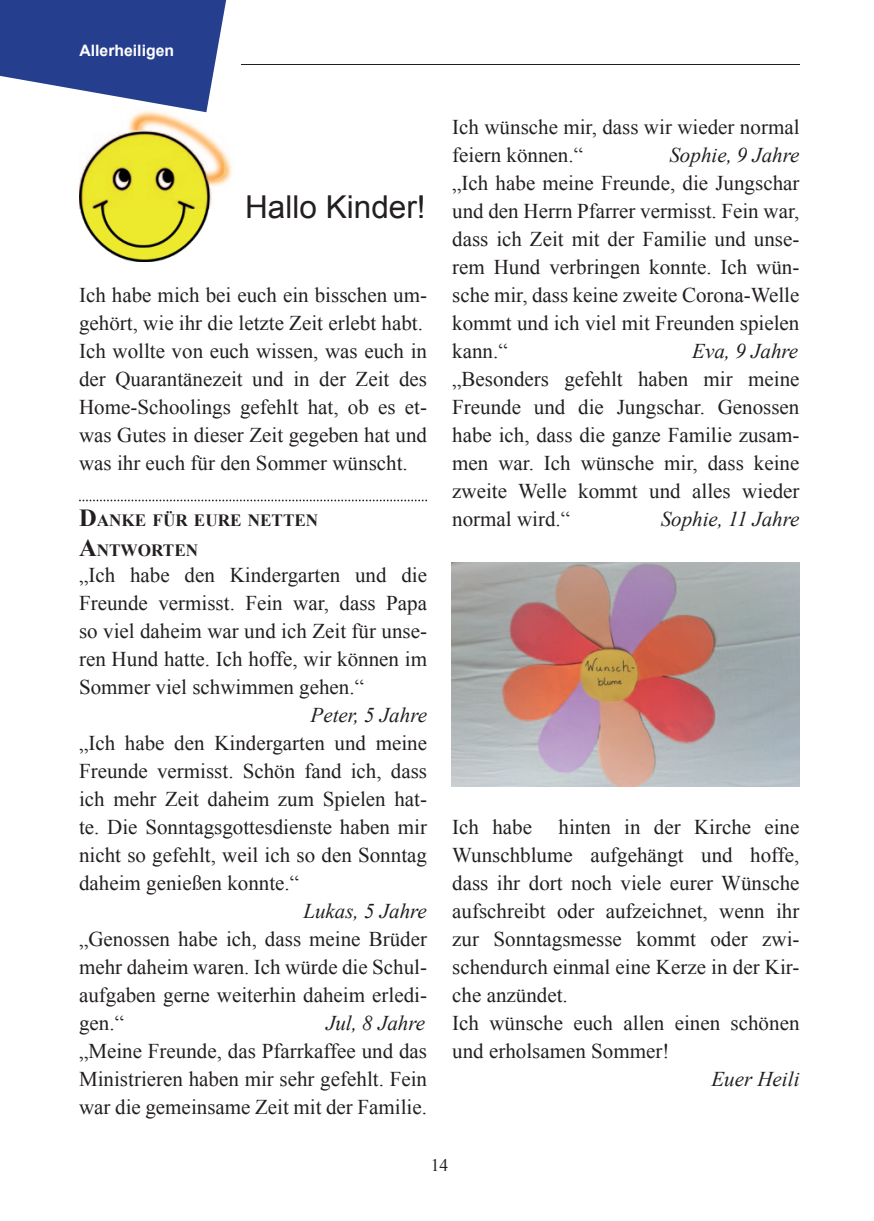
<style>
.page{position:relative;width:874px;height:1221px;background:#fff}
.page>*{position:absolute;margin:0;border:0;box-sizing:border-box;transform-origin:0 0}
.t1{font:31.5px "Arial";color:#231f20}
.t2{font:21px/28px "Times New Roman";color:#231f20;text-align:justify}
.t3{font:italic 21px "Times New Roman";color:#231f20}
.t4{font:17.5px "Times New Roman";color:#231f20}
.t5{font:700 17.15px/29.4px "Times New Roman";color:#231f20}
.t6{font:700 15.75px "Arial";color:#fff}
.s1{font-size:24.5px}
</style>
<div class="page">
<img style="left:79px;top:116px;width:153px;height:146px">
<svg style="left:79px;top:499px;width:348px;height:2px"></svg>
<img style="left:451px;top:562px;width:348px;height:224px">
<svg style="left:0;top:0;width:227px;height:116px"></svg>
<hr style="left:241px;top:64px;width:558px;height:1px;background:#231f20">
<p class="t6" style="left:79px;top:40px;width:96px">Allerheiligen</p>
<h1 class="t1" style="left:245px;top:186px;width:182px">Hallo Kinder!</h1>
<p class="t2" style="left:79px;top:281px;width:349px;text-align:left">Ich habe mich bei euch ein bisschen um&shy;gehört, wie ihr die letzte Zeit erlebt habt.<br>Ich wollte von euch wissen, was euch in der Quarantänezeit und in der Zeit des Home-Schoolings gefehlt hat, ob es et&shy;was Gutes in dieser Zeit gegeben hat und was ihr euch für den Sommer wünscht.</p>
<p class="t5" style="left:79px;top:505px;width:241px"><span class="s1">D</span>ANKE FÜR EURE NETTEN<br><span class="s1">A</span>NTWORTEN</p>
<p class="t2" style="left:79px;top:561px;width:349px">„Ich habe den Kindergarten und die Freunde vermisst. Fein war, dass Papa so viel daheim war und ich Zeit für unse&shy;ren Hund hatte. Ich hoffe, wir können im Sommer viel schwimmen gehen.“</p>
<p class="t3" style="left:310px;top:700px;width:118px">Peter, 5 Jahre</p>
<p class="t2" style="left:79px;top:728px;width:349px">„Ich habe den Kindergarten und meine Freunde vermisst. Schön fand ich, dass ich mehr Zeit daheim zum Spielen hat&shy;te. Die Sonntagsgottesdienste haben mir nicht so gefehlt, weil ich so den Sonntag daheim genießen konnte.“</p>
<p class="t3" style="left:303px;top:896px;width:125px">Lukas, 5 Jahre</p>
<p class="t2" style="left:79px;top:924px;width:349px">„Genossen habe ich, dass meine Brüder mehr daheim waren. Ich würde die Schul&shy;aufgaben gerne weiterhin daheim erledi&shy;gen.“</p>
<p class="t3" style="left:326px;top:1008px;width:100px">Jul, 8 Jahre</p>
<p class="t2" style="left:79px;top:1036px;width:349px">„Meine Freunde, das Pfarrkaffee und das Ministrieren haben mir sehr gefehlt. Fein war die gemeinsame Zeit mit der Familie.</p>
<p class="t2" style="left:452px;top:112px;width:348px">Ich wünsche mir, dass wir wieder normal feiern können.“</p>
<p class="t3" style="left:669px;top:140px;width:131px">Sophie, 9 Jahre</p>
<p class="t2" style="left:452px;top:168px;width:348px">„Ich habe meine Freunde, die Jungschar und den Herrn Pfarrer vermisst. Fein war, dass ich Zeit mit der Familie und unse&shy;rem Hund verbringen konnte. Ich wün&shy;sche mir, dass keine zweite Corona-Welle kommt und ich viel mit Freunden spielen kann.“</p>
<p class="t3" style="left:692px;top:336px;width:107px">Eva, 9 Jahre</p>
<p class="t2" style="left:452px;top:364px;width:348px">„Besonders gefehlt haben mir meine Freunde und die Jungschar. Genossen habe ich, dass die ganze Familie zusam&shy;men war. Ich wünsche mir, dass keine zweite Welle kommt und alles wieder normal wird.“</p>
<p class="t3" style="left:660px;top:504px;width:140px">Sophie, 11 Jahre</p>
<p class="t2" style="left:452px;top:813px;width:348px;text-align:left;text-indent:106px">hinten in der Kirche eine<br>Wunschblume aufgehängt und hoffe, dass ihr dort noch viele eurer Wünsche aufschreibt oder aufzeichnet, wenn ihr zur Sonntagsmesse kommt oder zwi&shy;schendurch einmal eine Kerze in der Kir&shy;che anzündet.<br>Ich wünsche euch allen einen schönen und erholsamen Sommer!</p>
<p class="t3" style="left:711px;top:1064px;width:90px">Euer Heili</p>
<p class="t2" style="left:452px;top:813px;width:81px">Ich habe</p>
<p class="t4" style="left:430px;top:1152px;width:19px">14</p>
</div>
